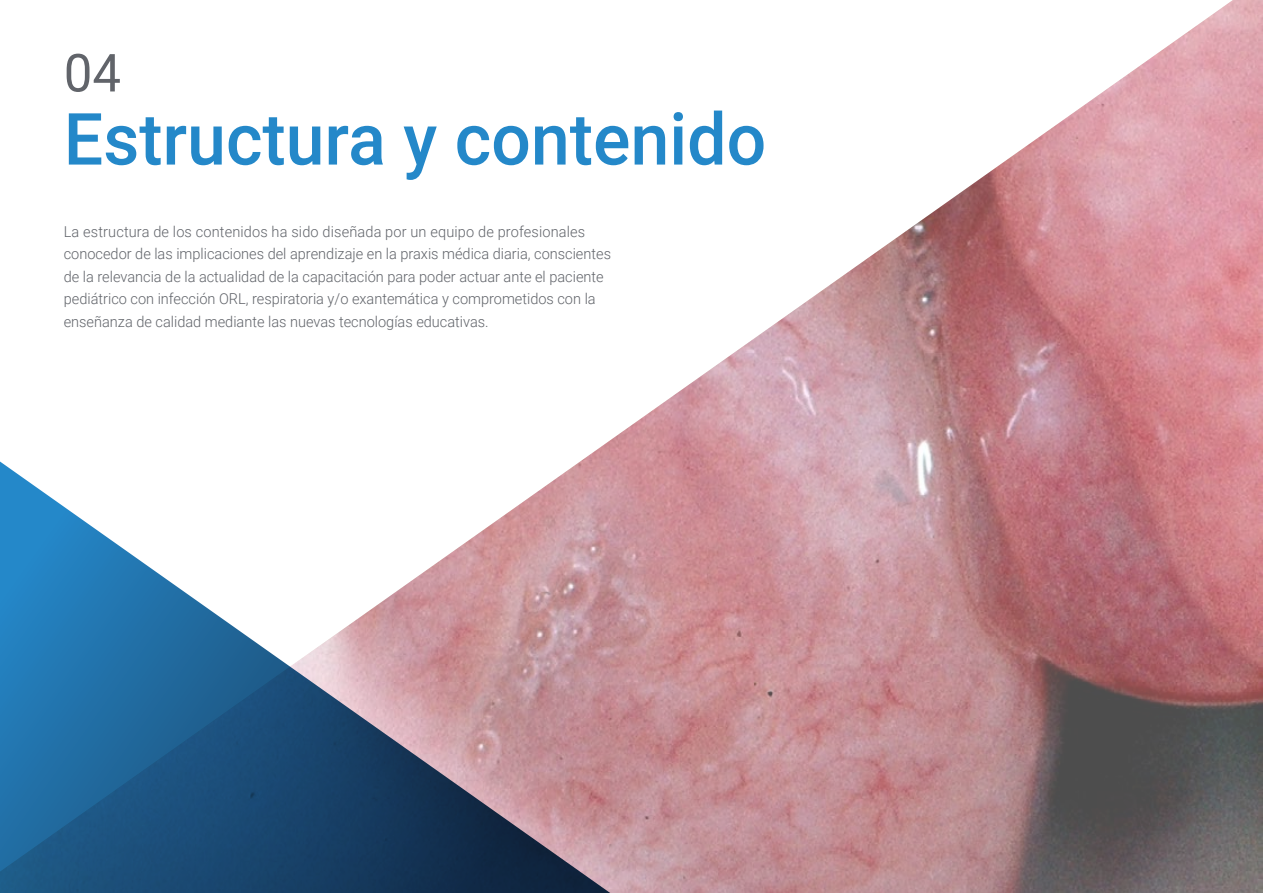
<style>
.page{position:relative;width:1263px;height:893px;background:#fff}
.page>*{position:absolute;margin:0;border:0;box-sizing:border-box;transform-origin:0 0}
.t1{font:500 72px "Roboto";color:#2488c9}
.t2{font:52.5px "Roboto";color:#61646a}
.t3{font:300 15px/22.5px "Roboto";color:#61646a}
</style>
<div class="page">
<img style="left:602px;top:0;width:661px;height:893px">
<svg style="left:0;top:446px;width:640px;height:447px"></svg>
<h2 class="t2" style="left:64px;top:36px;width:59px">04</h2>
<h1 class="t1" style="left:64px;top:89px;width:704px">Estructura y contenido</h1>
<p class="t3" style="left:64px;top:220px;width:549px">La estructura de los contenidos ha sido diseñada por un equipo de profesionales conocedor de las implicaciones del aprendizaje en la praxis médica diaria, conscientes de la relevancia de la actualidad de la capacitación para poder actuar ante el paciente pediátrico con infección ORL, respiratoria y/o exantemática y comprometidos con la enseñanza de calidad mediante las nuevas tecnologías educativas.</p>
</div>
